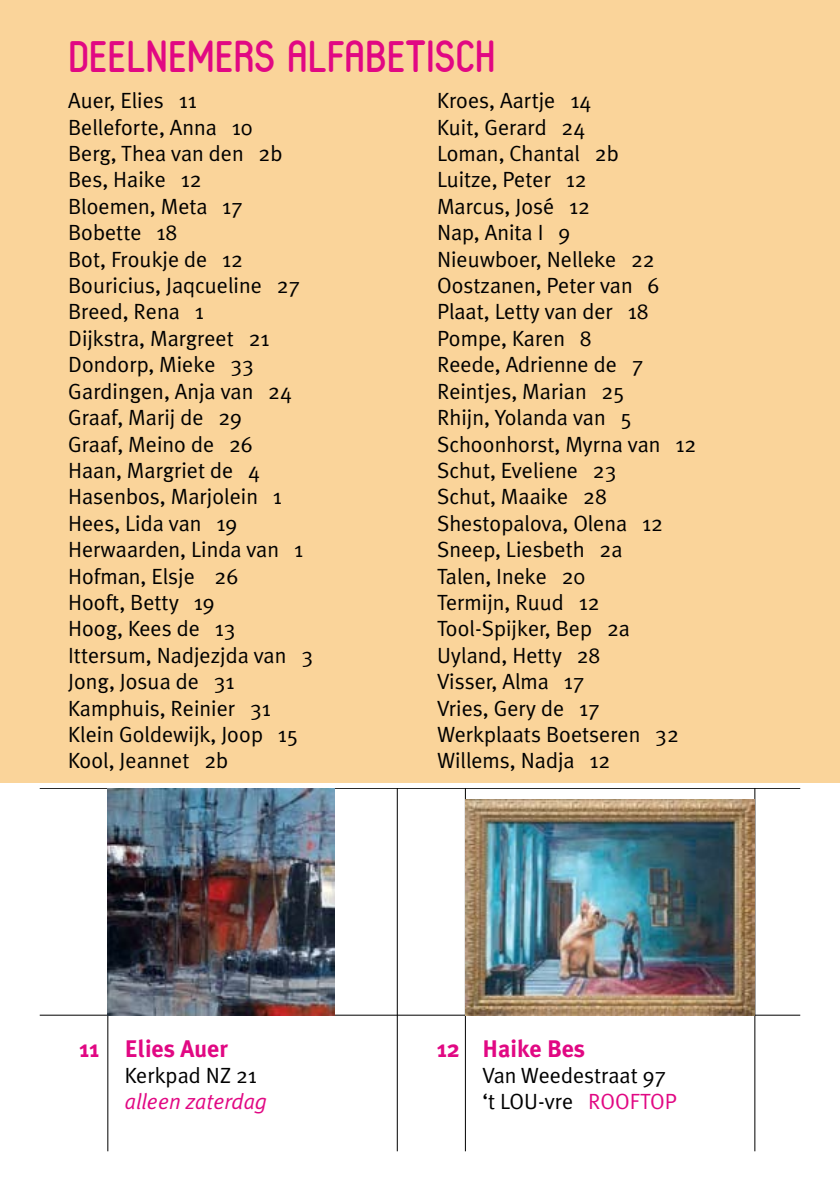
<style>
.page{position:relative;width:840px;height:1191px;background:#fff}
.page>*{position:absolute;margin:0;border:0;box-sizing:border-box;transform-origin:0 0}
.t1{font:700 44px "Reef";color:#e10883}
.t2{font:700 24px "Meta Plus";color:#e10883}
.t3{font:22px/26.4px "Meta Plus Normal";color:#000}
.t4{font:italic 22px "Meta Plus Normal";color:#e10883}
.s1{color:#e10883}
</style>
<div class="page">
<hr style="left:40px;top:788px;width:759px;height:1px;background:#000">
<hr style="left:40px;top:1014px;width:759px;height:1px;background:#000">
<hr style="left:754px;top:40px;width:1px;height:1111px;background:#000">
<hr style="left:465px;top:40px;width:1px;height:1111px;background:#000">
<hr style="left:397px;top:40px;width:1px;height:1111px;background:#000">
<hr style="left:107px;top:40px;width:1px;height:1111px;background:#000">
<div style="left:0;top:0;width:839px;height:782px;background:#fad49a"></div>
<img style="left:465px;top:799px;width:289px;height:216px">
<img style="left:108px;top:788px;width:226px;height:227px">
<h1 class="t1" style="left:68px;top:28px;width:429px">DEELNEMERS ALFABETISCH</h1>
<p class="t3" style="left:68px;top:87px;width:246px">Auer, Elies 11<br>Belleforte, Anna 10<br>Berg, Thea van den 2b<br>Bes, Haike 12<br>Bloemen, Meta 17<br>Bobette 18<br>Bot, Froukje de 12<br>Bouricius, Jaqcueline 27<br>Breed, Rena 1<br>Dijkstra, Margreet 21<br>Dondorp, Mieke 33<br>Gardingen, Anja van 24<br>Graaf, Marij de 29<br>Graaf, Meino de 26<br>Haan, Margriet de 4<br>Hasenbos, Marjolein 1<br>Hees, Lida van 19<br>Herwaarden, Linda van 1<br>Hofman, Elsje 26<br>Hooft, Betty 19<br>Hoog, Kees de 13<br>Ittersum, Nadjezjda van 3<br>Jong, Josua de 31<br>Kamphuis, Reinier 31<br>Klein Goldewijk, Joop 15<br>Kool, Jeannet 2b</p>
<p class="t3" style="left:437px;top:87px;width:260px">Kroes, Aartje 14<br>Kuit, Gerard 24<br>Loman, Chantal 2b<br>Luitze, Peter 12<br>Marcus, José 12<br>Nap, Anita I 9<br>Nieuwboer, Nelleke 22<br>Oostzanen, Peter van 6<br>Plaat, Letty van der 18<br>Pompe, Karen 8<br>Reede, Adrienne de 7<br>Reintjes, Marian 25<br>Rhijn, Yolanda van 5<br>Schoonhorst, Myrna van 12<br>Schut, Eveliene 23<br>Schut, Maaike 28<br>Shestopalova, Olena 12<br>Sneep, Liesbeth 2a<br>Talen, Ineke 20<br>Termijn, Ruud 12<br>Tool-Spijker, Bep 2a<br>Uyland, Hetty 28<br>Visser, Alma 17<br>Vries, Gery de 17<br>Werkplaats Boetseren 32<br>Willems, Nadja 12</p>
<p class="t2" style="left:79px;top:1034px;width:21px">11</p>
<p class="t2" style="left:125px;top:1034px;width:105px">Elies Auer</p>
<p class="t3" style="left:125px;top:1061px;width:133px">Kerkpad NZ 21</p>
<p class="t4" style="left:125px;top:1089px;width:144px">alleen zaterdag</p>
<p class="t2" style="left:437px;top:1034px;width:24px">12</p>
<p class="t2" style="left:482px;top:1034px;width:104px">Haike Bes</p>
<p class="t3" style="left:482px;top:1061px;width:196px">Van Weedestraat 97 ‘t LOU-vre <span class="s1">ROOFTOP</span></p>
</div>
